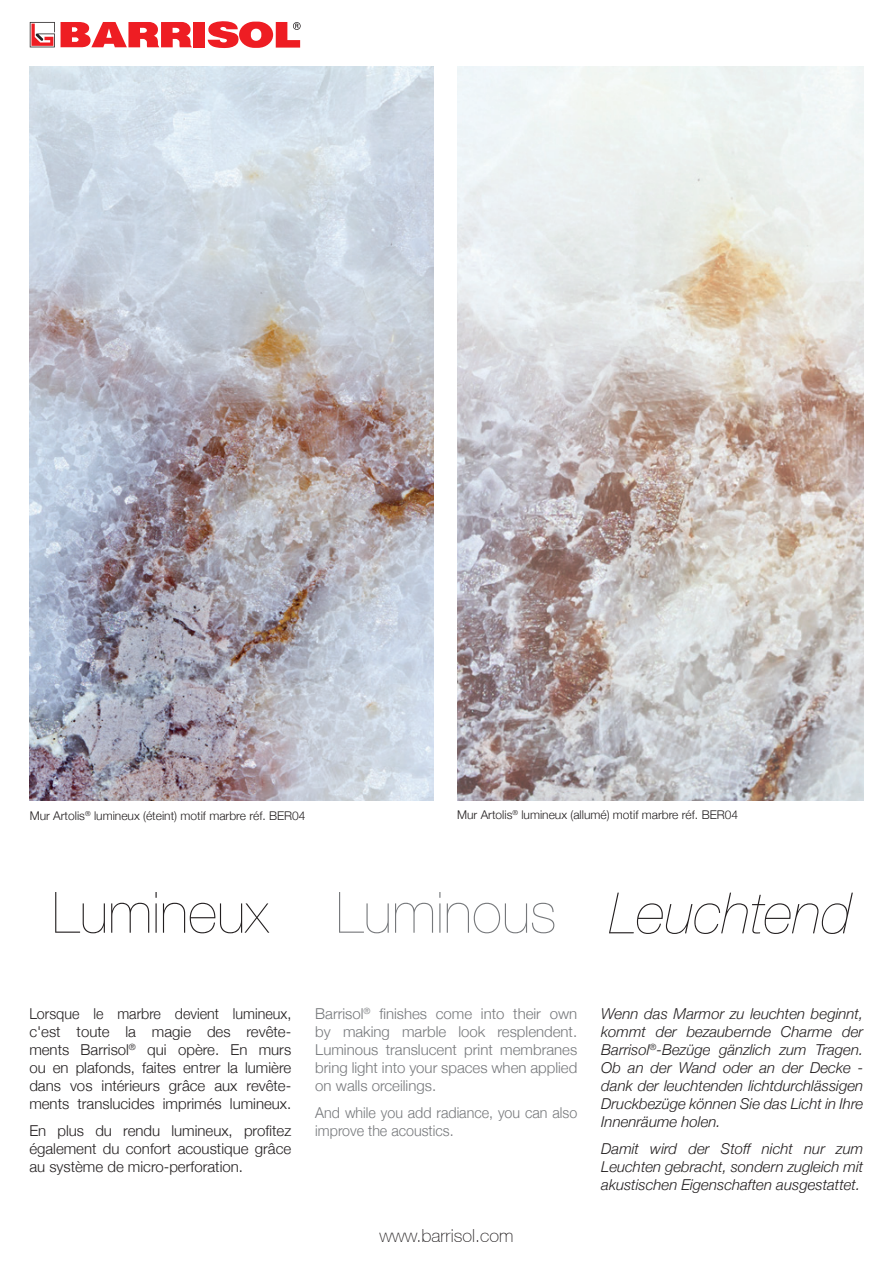
<style>
.page{position:relative;width:893px;height:1263px;background:#fff}
.page>*{position:absolute;margin:0;border:0;box-sizing:border-box;transform-origin:0 0}
.t1{font:italic 200 57px "Helvetica Neue";color:#231f20}
.t2{font:100 18px "Helvetica 35";color:#231f20}
.t3{font:italic 300 15px/18px "Helvetica Neue";color:#231f20;text-align:justify}
.t4{font:300 15px/18px "Helvetica Neue";color:#231f20;text-align:justify;scale:.95 1}
.t5{font:300 15px/18px "Helvetica Neue";color:#76787b;text-align:justify}
.t6{font:300 15px/18px "Helvetica Neue";color:#231f20;text-align:justify}
.t7{font:300 15px/18px "Helvetica Neue";color:#76787b;scale:.95 1}
.t8{font:300 12px "Helvetica Neue";color:#231f20}
.s1{font-style:normal}
.s2{font-style:normal;color:#76787b}
</style>
<div class="page">
<svg style="left:30px;top:22px;width:25px;height:25px"></svg>
<div style="left:194px;top:22px;width:11px;height:25px;background:#ee1d23"></div>
<svg style="left:61px;top:22px;width:131px;height:25px"></svg>
<svg style="left:207px;top:21px;width:94px;height:27px"></svg>
<img style="left:30px;top:67px;width:404px;height:733px">
<img style="left:457px;top:67px;width:406px;height:733px">
<p class="t8" style="left:30px;top:806px;width:277px">Mur Artolis<sup>®</sup> lumineux (éteint) motif marbre réf. BER04</p>
<p class="t8" style="left:457px;top:805px;width:282px">Mur Artolis<sup>®</sup> lumineux (allumé) motif marbre réf. BER04</p>
<h1 class="t1" style="left:52px;top:868px;width:801px"><span class="s1">Lumineux</span> <span class="s2">Luminous</span> Leuchtend</h1>
<p class="t4" style="left:29px;top:1004px;width:277px">Lorsque le marbre devient lumineux, c'est toute la magie des revête&shy;ments Barrisol<sup>®</sup> qui opère. En murs ou en plafonds, faites entrer la lumière dans vos intérieurs grâce aux revête&shy;ments translucides imprimés lumineux.</p>
<p class="t6" style="left:29px;top:1121px;width:263px">En plus du rendu lumineux, profitez également du confort acoustique grâce au système de micro-perforation.</p>
<p class="t5" style="left:315px;top:1004px;width:263px">Barrisol<sup>®</sup> finishes come into their own by making marble look resplendent.<br>Luminous translucent print membranes bring light into your spaces when applied on walls orceilings.</p>
<p class="t7" style="left:315px;top:1103px;width:277px">And while you add radiance, you can also improve the acoustics.</p>
<p class="t2" style="left:380px;top:1225px;width:135px">www.barrisol.com</p>
<p class="t3" style="left:601px;top:1004px;width:263px">Wenn das Marmor zu leuchten beginnt, kommt der bezaubernde Charme der Barrisol<sup>®</sup>-Bezüge gänzlich zum Tragen.<br>Ob an der Wand oder an der Decke - dank der leuchtenden lichtdurchlässigen Druckbezüge können Sie das Licht in Ihre Innenräume holen.</p>
<p class="t3" style="left:601px;top:1139px;width:263px">Damit wird der Stoff nicht nur zum Leuchten gebracht, sondern zugleich mit akustischen Eigenschaften ausgestattet.</p>
</div>
